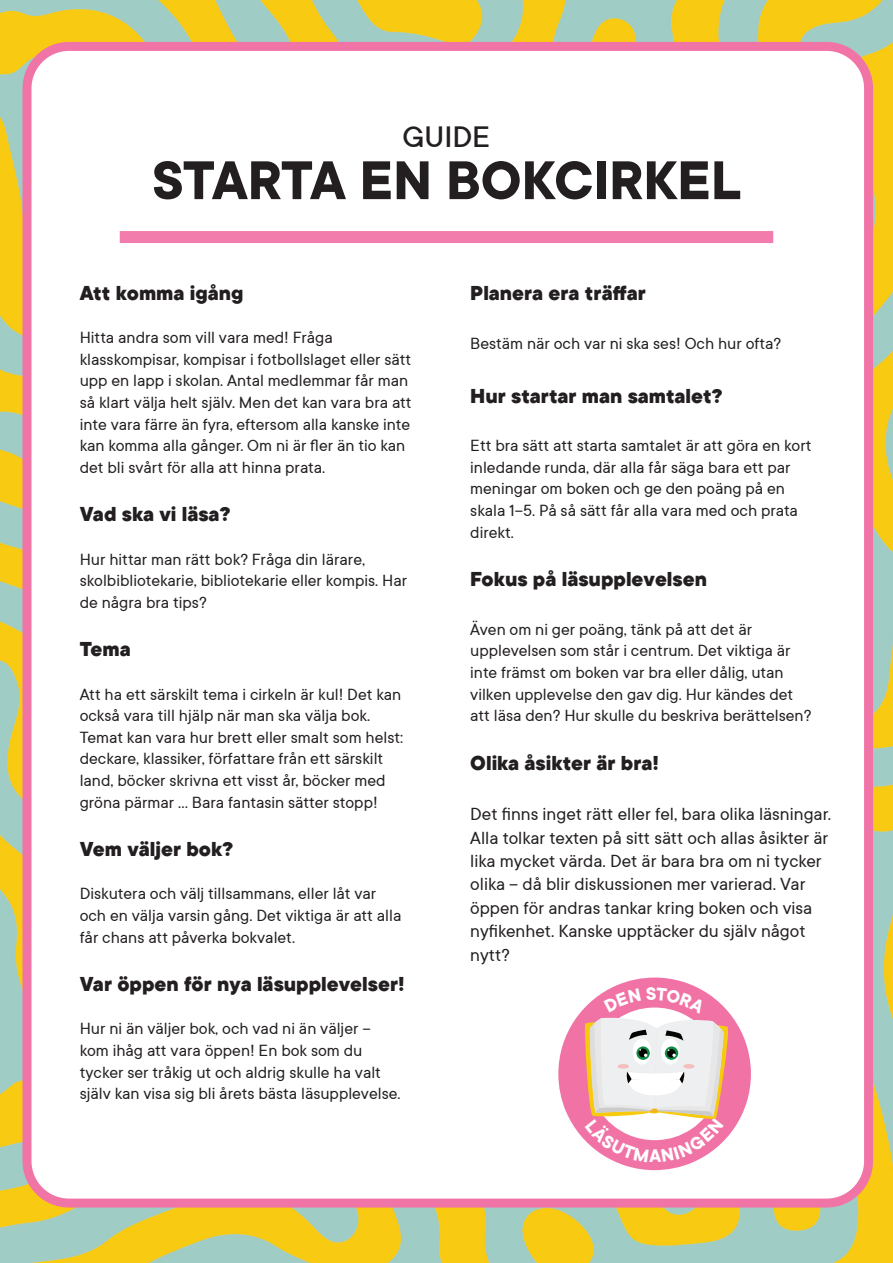
<style>
.page{position:relative;width:893px;height:1263px;background:#fff}
.page>*{position:absolute;margin:0;border:0;box-sizing:border-box;transform-origin:0 0}
.t1{font:700 60px "TT Commons Classic";color:#231f20}
.t2{font:500 33px "TT Commons Classic";color:#231f20}
.t3{font:800 22.5px "TT Commons Classic";color:#231f20}
.t4{font:19.5px "TT Commons Classic";color:#231f20}
.t5{font:18px "TT Commons Classic";color:#231f20}
</style>
<div class="page">
<img style="left:0;top:0;width:893px;height:1263px">
<div style="left:27px;top:46px;width:841px;height:1157px;background:#fff;border-radius:42px"></div>
<div style="left:22px;top:42px;width:851px;height:1165px;border:9px solid #f174a7;border-radius:42px"></div>
<div style="left:120px;top:231px;width:653px;height:12px;background:#f27cab"></div>
<svg style="left:558px;top:977px;width:193px;height:193px"></svg>
<p class="t2" style="left:402px;top:116px;width:89px">GUIDE</p>
<p class="t1" style="left:152px;top:141px;width:590px">STARTA EN BOKCIRKEL</p>
<p class="t3" style="left:80px;top:278px;width:165px">Att komma igång</p>
<p class="t5" style="left:80px;top:326px;width:254px">Hitta andra som vill vara med! Fråga</p>
<p class="t5" style="left:80px;top:348px;width:333px">klasskompisar, kompisar i fotbollslaget eller sätt</p>
<p class="t5" style="left:80px;top:369px;width:330px">upp en lapp i skolan. Antal medlemmar får man</p>
<p class="t5" style="left:80px;top:391px;width:334px">så klart välja helt själv. Men det kan vara bra att</p>
<p class="t5" style="left:80px;top:413px;width:332px">inte vara färre än fyra, eftersom alla kanske inte</p>
<p class="t5" style="left:80px;top:434px;width:327px">kan komma alla gånger. Om ni är fler än tio kan</p>
<p class="t5" style="left:80px;top:456px;width:247px">det bli svårt för alla att hinna prata.</p>
<p class="t3" style="left:80px;top:499px;width:152px">Vad ska vi läsa?</p>
<p class="t5" style="left:80px;top:548px;width:287px">Hur hittar man rätt bok? Fråga din lärare,</p>
<p class="t5" style="left:80px;top:569px;width:329px">skolbibliotekarie, bibliotekarie eller kompis. Har</p>
<p class="t5" style="left:80px;top:591px;width:129px">de några bra tips?</p>
<p class="t3" style="left:80px;top:634px;width:53px">Tema</p>
<p class="t5" style="left:80px;top:683px;width:323px">Att ha ett särskilt tema i cirkeln är kul! Det kan</p>
<p class="t5" style="left:80px;top:704px;width:292px">också vara till hjälp när man ska välja bok.</p>
<p class="t5" style="left:80px;top:726px;width:325px">Temat kan vara hur brett eller smalt som helst:</p>
<p class="t5" style="left:80px;top:747px;width:305px">deckare, klassiker, författare från ett särskilt</p>
<p class="t5" style="left:80px;top:769px;width:307px">land, böcker skrivna ett visst år, böcker med</p>
<p class="t5" style="left:80px;top:791px;width:299px">gröna pärmar ... Bara fantasin sätter stopp!</p>
<p class="t3" style="left:80px;top:834px;width:155px">Vem väljer bok?</p>
<p class="t5" style="left:80px;top:882px;width:298px">Diskutera och välj tillsammans, eller låt var</p>
<p class="t5" style="left:80px;top:904px;width:323px">och en välja varsin gång. Det viktiga är att alla</p>
<p class="t5" style="left:80px;top:926px;width:217px">får chans att påverka bokvalet.</p>
<p class="t3" style="left:80px;top:969px;width:326px">Var öppen för nya läsupplevelser!</p>
<p class="t5" style="left:80px;top:1017px;width:292px">Hur ni än väljer bok, och vad ni än väljer –</p>
<p class="t5" style="left:80px;top:1039px;width:284px">kom ihåg att vara öppen! En bok som du</p>
<p class="t5" style="left:80px;top:1061px;width:303px">tycker ser tråkig ut och aldrig skulle ha valt</p>
<p class="t5" style="left:80px;top:1082px;width:322px">själv kan visa sig bli årets bästa läsupplevelse.</p>
<p class="t3" style="left:470px;top:278px;width:177px">Planera era träffar</p>
<p class="t5" style="left:470px;top:332px;width:312px">Bestäm när och var ni ska ses! Och hur ofta?</p>
<p class="t3" style="left:470px;top:380px;width:254px">Hur startar man samtalet?</p>
<p class="t5" style="left:470px;top:434px;width:343px">Ett bra sätt att starta samtalet är att göra en kort</p>
<p class="t5" style="left:470px;top:456px;width:322px">inledande runda, där alla får säga bara ett par</p>
<p class="t5" style="left:470px;top:477px;width:316px">meningar om boken och ge den poäng på en</p>
<p class="t5" style="left:470px;top:499px;width:329px">skala 1–5. På så sätt får alla vara med och prata</p>
<p class="t5" style="left:470px;top:521px;width:45px">direkt.</p>
<p class="t3" style="left:470px;top:564px;width:238px">Fokus på läsupplevelsen</p>
<p class="t5" style="left:470px;top:618px;width:283px">Även om ni ger poäng, tänk på att det är</p>
<p class="t5" style="left:470px;top:639px;width:322px">upplevelsen som står i centrum. Det viktiga är</p>
<p class="t5" style="left:470px;top:661px;width:315px">inte främst om boken var bra eller dålig, utan</p>
<p class="t5" style="left:470px;top:683px;width:325px">vilken upplevelse den gav dig. Hur kändes det</p>
<p class="t5" style="left:470px;top:704px;width:343px">att läsa den? Hur skulle du beskriva berättelsen?</p>
<p class="t3" style="left:470px;top:747px;width:190px">Olika åsikter är bra!</p>
<p class="t4" style="left:470px;top:802px;width:362px">Det finns inget rätt eller fel, bara olika läsningar.</p>
<p class="t4" style="left:470px;top:825px;width:360px">Alla tolkar texten på sitt sätt och allas åsikter är</p>
<p class="t4" style="left:470px;top:849px;width:353px">lika mycket värda. Det är bara bra om ni tycker</p>
<p class="t4" style="left:470px;top:872px;width:337px">olika – då blir diskussionen mer varierad. Var</p>
<p class="t4" style="left:470px;top:895px;width:344px">öppen för andras tankar kring boken och visa</p>
<p class="t4" style="left:470px;top:919px;width:337px">nyfikenhet. Kanske upptäcker du själv något</p>
<p class="t4" style="left:470px;top:942px;width:41px">nytt?</p>
</div>
